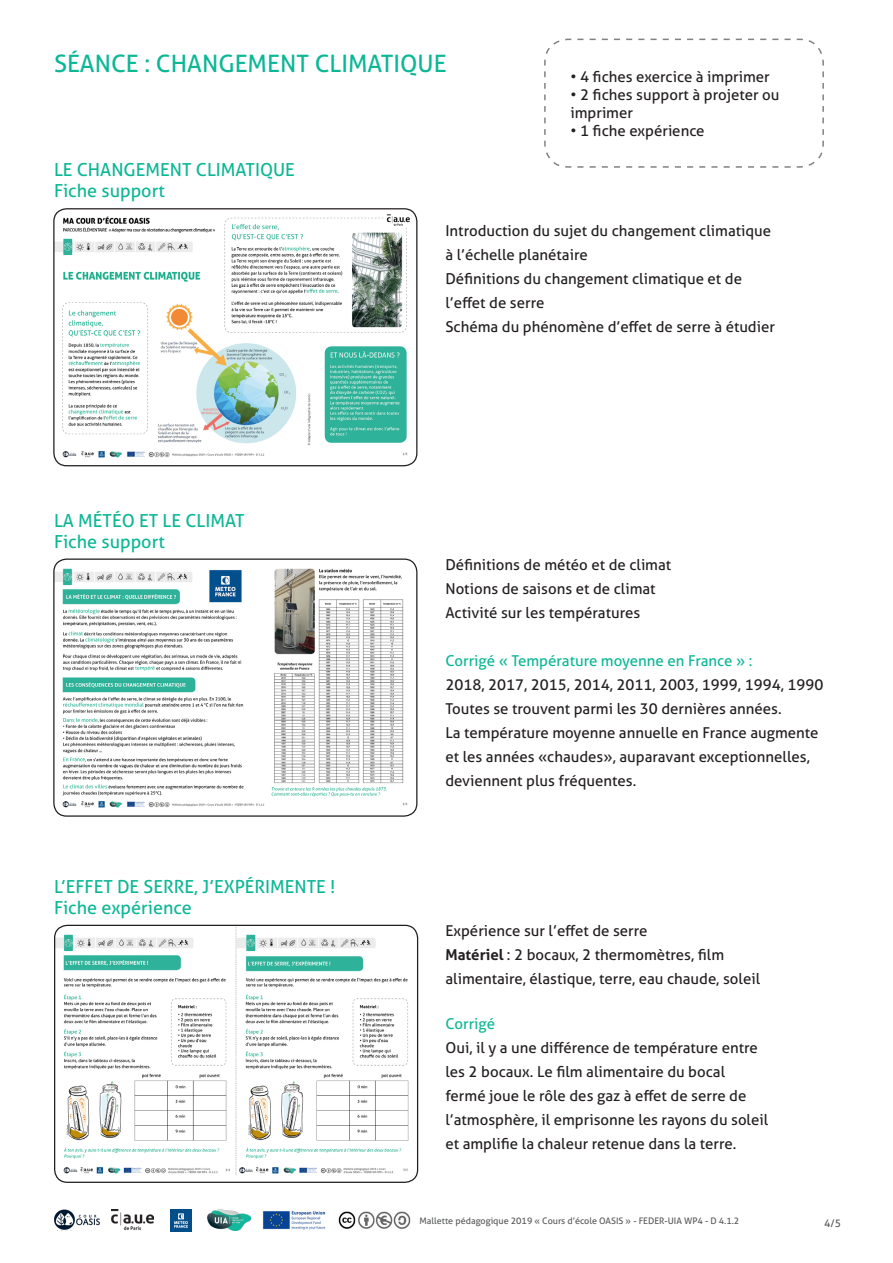
<style>
.page{position:relative;width:893px;height:1263px;background:#fff}
.page>*{position:absolute;margin:0;border:0;box-sizing:border-box;transform-origin:0 0}
.t1{font:24px "Aller";color:#0cb795}
.t2{font:18px "Aller";color:#0cb795}
.t3{font:15px/24px "Aller";color:#231f20}
.t4{font:15px "Aller";color:#0cb795}
.t5{font:10.5px "Aller";color:#57585a}
.t6{font:9px "Aller";color:#57585a}
.s1{font-weight:700}
</style>
<div class="page">
<img style="left:111px;top:1209px;width:42px;height:21px">
<img style="left:262px;top:1211px;width:64px;height:19px">
<img style="left:208px;top:1209px;width:42px;height:21px">
<img style="left:54px;top:1209px;width:21px;height:21px">
<img style="left:76px;top:1214px;width:24px;height:11px">
<img style="left:338px;top:1211px;width:73px;height:18px">
<img style="left:170px;top:1209px;width:22px;height:22px">
<img style="left:54px;top:209px;width:363px;height:256px">
<div style="left:53px;top:208px;width:364px;height:258px;border:1px solid #231f20;border-radius:13px"></div>
<img style="left:55px;top:559px;width:362px;height:257px">
<div style="left:53px;top:558px;width:364px;height:259px;border:1px solid #231f20;border-radius:13px"></div>
<img style="left:55px;top:925px;width:363px;height:257px">
<div style="left:54px;top:925px;width:364px;height:258px;border:1px solid #231f20;border-radius:13px"></div>
<svg style="left:544px;top:38px;width:280px;height:130px"></svg>
<p class="t1" style="left:54px;top:49px;width:394px">SÉANCE : CHANGEMENT CLIMATIQUE</p>
<p class="t2" style="left:54px;top:159px;width:242px">LE CHANGEMENT CLIMATIQUE</p>
<p class="t2" style="left:54px;top:180px;width:112px">Fiche support</p>
<p class="t3" style="left:570px;top:64px;width:201px">• 4 fiches exercice à imprimer</p>
<p class="t3" style="left:570px;top:85px;width:211px;line-height:18px">• 2 fiches support à projeter ou imprimer</p>
<p class="t3" style="left:570px;top:118px;width:136px">• 1 fiche expérience</p>
<p class="t2" style="left:54px;top:510px;width:192px">LA MÉTÉO ET LE CLIMAT</p>
<p class="t2" style="left:54px;top:531px;width:112px">Fiche support</p>
<p class="t2" style="left:54px;top:876px;width:283px">L’EFFET DE SERRE, J’EXPÉRIMENTE !</p>
<p class="t2" style="left:54px;top:897px;width:139px">Fiche expérience</p>
<p class="t3" style="left:445px;top:219px;width:327px">Introduction du sujet du changement climatique à l’échelle planétaire</p>
<p class="t3" style="left:445px;top:267px;width:298px">Définitions du changement climatique et de l’effet de serre</p>
<p class="t3" style="left:445px;top:315px;width:331px">Schéma du phénomène d’effet de serre à étudier</p>
<p class="t3" style="left:445px;top:552px;width:227px">Définitions de météo et de climat</p>
<p class="t3" style="left:445px;top:576px;width:212px">Notions de saisons et de climat</p>
<p class="t3" style="left:445px;top:600px;width:196px">Activité sur les températures</p>
<p class="t4" style="left:445px;top:651px;width:309px">Corrigé « Température moyenne en France » :</p>
<p class="t3" style="left:445px;top:672px;width:380px">2018, 2017, 2015, 2014, 2011, 2003, 1999, 1994, 1990</p>
<p class="t3" style="left:445px;top:696px;width:338px">Toutes se trouvent parmi les 30 dernières années.</p>
<p class="t3" style="left:445px;top:720px;width:375px">La température moyenne annuelle en France augmente et les années «chaudes», auparavant exceptionnelles, deviennent plus fréquentes.</p>
<p class="t3" style="left:445px;top:918px;width:204px">Expérience sur l’effet de serre</p>
<p class="t3" style="left:445px;top:942px;width:316px"><span class="s1">Matériel</span> : 2 bocaux, 2 thermomètres, film alimentaire, élastique, terre, eau chaude, soleil</p>
<p class="t4" style="left:445px;top:1014px;width:51px">Corrigé</p>
<p class="t3" style="left:445px;top:1035px;width:324px">Oui, il y a une différence de température entre les 2 bocaux. Le film alimentaire du bocal fermé joue le rôle des gaz à effet de serre de l’atmosphère, il emprisonne les rayons du soleil et amplifie la chaleur retenue dans la terre.</p>
<p class="t6" style="left:419px;top:1215px;width:321px">Mallette pédagogique 2019 « Cours d’école OASIS » - FEDER-UIA WP4 - D 4.1.2</p>
<p class="t5" style="left:824px;top:1217px;width:18px">4/5</p>
</div>
